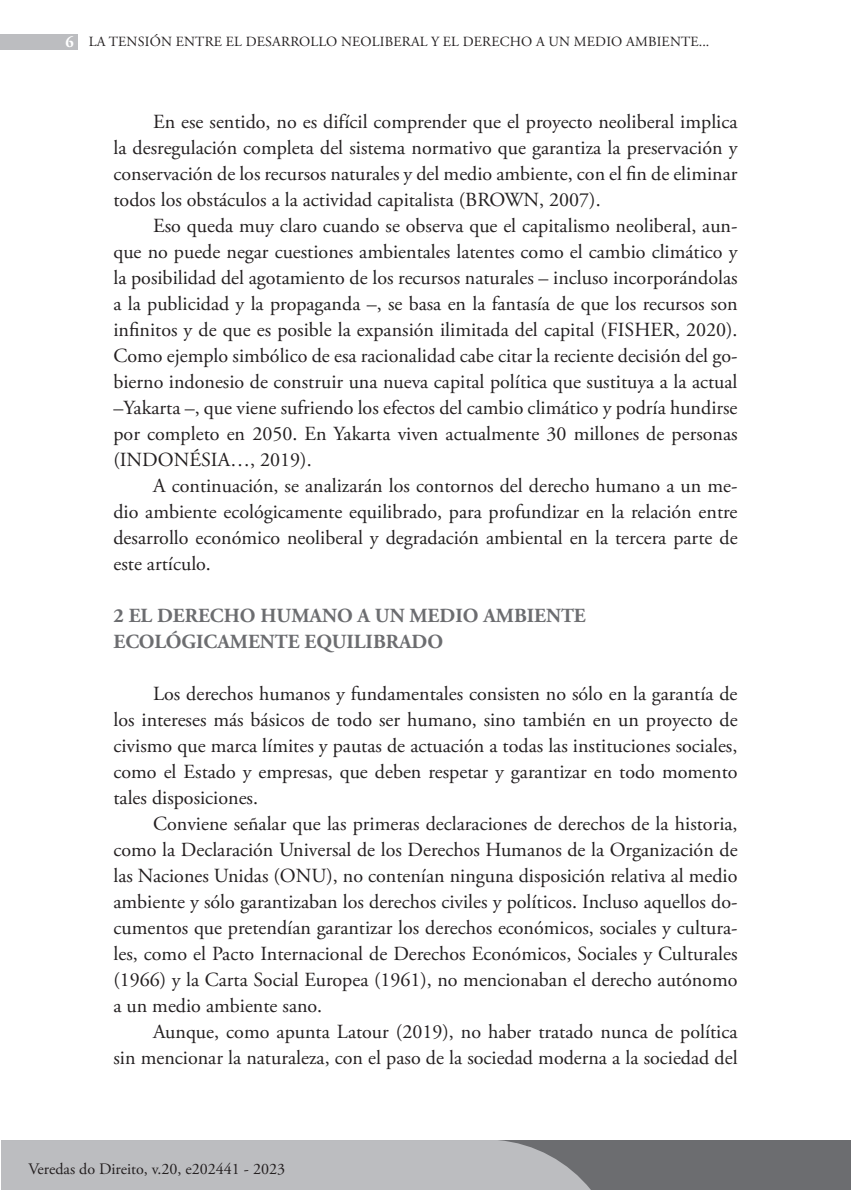
<style>
.page{position:relative;width:851px;height:1191px;background:#fff}
.page>*{position:absolute;margin:0;border:0;box-sizing:border-box;transform-origin:0 0}
.t1{font:20px/26px "Adobe Garamond Pro";color:#231f20;text-align:justify}
.t2{font:700 20px/26px "Adobe Garamond Pro";color:#6c6d70}
.t3{font:16px "Adobe Garamond Pro";color:#231f20}
.t4{font:14px "Adobe Garamond Pro";letter-spacing:.015em;color:#231f20}
.s1{font-weight:700;font-size:16px;color:#fff}
</style>
<div class="page">
<div style="left:1px;top:1140px;width:849px;height:50px;background:#6c6d70"></div>
<div style="left:0;top:34px;width:77px;height:16px;background:#bcbdc0"></div>
<div style="left:1px;top:1140px;width:590px;height:50px;background:#bcbdc0"></div>
<p class="t4" style="left:65px;top:34px;width:645px"><span class="s1">6</span> LA TENSIÓN ENTRE EL DESARROLLO NEOLIBERAL Y EL DERECHO A UN MEDIO AMBIENTE...</p>
<p class="t1" style="left:113px;top:109px;width:625px;text-indent:40px">En ese sentido, no es difícil comprender que el proyecto neoliberal implica la desregulación completa del sistema normativo que garantiza la preservación y conservación de los recursos naturales y del medio ambiente, con el fin de eliminar todos los obstáculos a la actividad capitalista (BROWN, 2007).</p>
<p class="t1" style="left:113px;top:213px;width:625px;text-indent:40px">Eso queda muy claro cuando se observa que el capitalismo neoliberal, aun&shy;que no puede negar cuestiones ambientales latentes como el cambio climático y la posibilidad del agotamiento de los recursos naturales – incluso incorporándolas a la publicidad y la propaganda –, se basa en la fantasía de que los recursos son infinitos y de que es posible la expansión ilimitada del capital (FISHER, 2020).<br>Como ejemplo simbólico de esa racionalidad cabe citar la reciente decisión del go&shy;bierno indonesio de construir una nueva capital política que sustituya a la actual –Yakarta –, que viene sufriendo los efectos del cambio climático y podría hundirse por completo en 2050. En Yakarta viven actualmente 30 millones de personas (INDONÉSIA…, 2019).</p>
<p class="t1" style="left:113px;top:473px;width:625px;text-indent:40px">A continuación, se analizarán los contornos del derecho humano a un me&shy;dio ambiente ecológicamente equilibrado, para profundizar en la relación entre desarrollo económico neoliberal y degradación ambiental en la tercera parte de este artículo.</p>
<p class="t2" style="left:113px;top:603px;width:474px">2 EL DERECHO HUMANO A UN MEDIO AMBIENTE<br>ECOLÓGICAMENTE EQUILIBRADO</p>
<p class="t1" style="left:113px;top:681px;width:625px;text-indent:40px">Los derechos humanos y fundamentales consisten no sólo en la garantía de los intereses más básicos de todo ser humano, sino también en un proyecto de civismo que marca límites y pautas de actuación a todas las instituciones sociales, como el Estado y empresas, que deben respetar y garantizar en todo momento tales disposiciones.</p>
<p class="t1" style="left:113px;top:811px;width:625px;text-indent:40px">Conviene señalar que las primeras declaraciones de derechos de la historia, como la Declaración Universal de los Derechos Humanos de la Organización de las Naciones Unidas (ONU), no contenían ninguna disposición relativa al medio ambiente y sólo garantizaban los derechos civiles y políticos. Incluso aquellos do&shy;cumentos que pretendían garantizar los derechos económicos, sociales y cultura&shy;les, como el Pacto Internacional de Derechos Económicos, Sociales y Culturales (1966) y la Carta Social Europea (1961), no mencionaban el derecho autónomo a un medio ambiente sano.</p>
<p class="t1" style="left:113px;top:1019px;width:625px;text-align:right">Aunque, como apunta Latour (2019), no haber tratado nunca de política<br>sin mencionar la naturaleza, con el paso de la sociedad moderna a la sociedad del</p>
<p class="t3" style="left:28px;top:1159px;width:258px">Veredas do Direito, v.20, e202441 - 2023</p>
</div>
